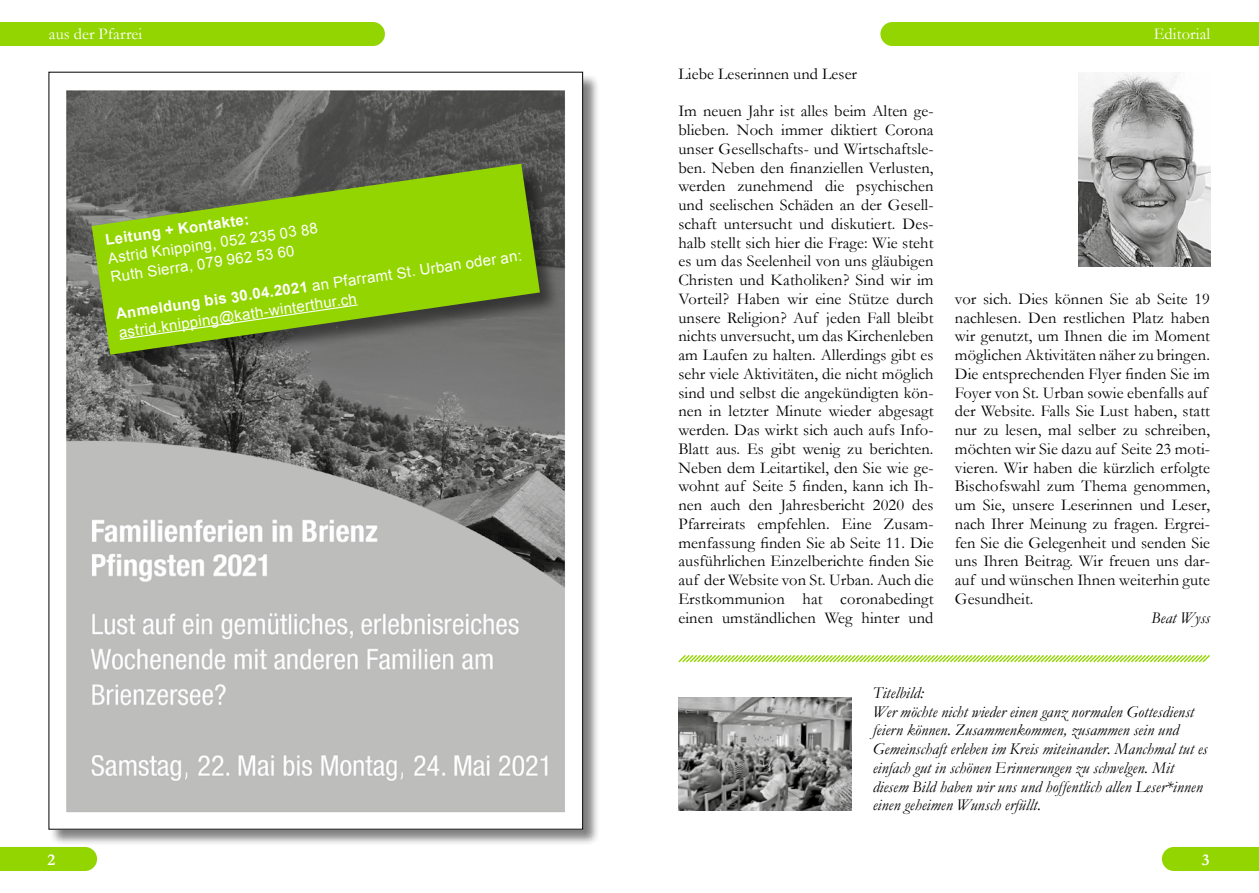
<style>
.page{position:relative;width:1259px;height:893px;background:#fff}
.page>*{position:absolute;margin:0;border:0;box-sizing:border-box;transform-origin:0 0}
.t1{font:16.5px/18.8px "Garamond";letter-spacing:.005em;color:#000;text-align:justify}
.t2{font:italic 16.5px/18.8px "Garamond";letter-spacing:.005em;color:#000}
.t3{font:16.5px "Garamond";letter-spacing:.005em;color:#fff}
.t4{font:700 16.5px "Garamond";color:#fff}
.t5{font:15px/18.8px "Arial";color:#fff}
.t6{font:700 15px "Arial";color:#fff}
.s1{font-weight:700}
</style>
<div class="page">
<div style="left:0;top:847px;width:97px;height:24px;background:#93d500"></div>
<div style="left:1162px;top:847px;width:97px;height:24px;background:#93d500"></div>
<div style="left:0;top:22px;width:385px;height:24px;background:#93d500"></div>
<svg style="left:678px;top:655px;width:532px;height:8px"></svg>
<div style="left:880px;top:22px;width:379px;height:24px;background:#93d500"></div>
<img style="left:678px;top:697px;width:173px;height:113px">
<img style="left:1078px;top:72px;width:132px;height:194px">
<div style="left:49px;top:73px;width:551px;height:774px;background:#000;opacity:.5"></div>
<img style="left:51px;top:74px;width:530px;height:753px">
<div style="left:92px;top:164px;width:469px;height:212px;background:#000;opacity:.5"></div>
<svg style="left:92px;top:164px;width:448px;height:191px;background:#80aa21"></svg>
<svg style="left:119px;top:304px;width:240px;height:37px;background:#87ba15"></svg>
<p class="t3" style="left:49px;top:24px;width:95px">aus der Pfarrei</p>
<p class="t6" style="left:104px;top:230px;width:146px;rotate:-8deg">Leitung + Kontakte:</p>
<p class="t5" style="left:107px;top:249px;width:213px;rotate:-8deg">Astrid Knipping, 052 235 03 88<br>Ruth Sierra, 079 962 53 60</p>
<p class="t5" style="left:115px;top:303px;width:411px;line-height:19.5px;rotate:-8deg"><span class="s1">Anmeldung bis 30.04.2021</span> an Pfarramt St. Urban oder an: astrid.knipping@kath-winterthur.ch</p>
<p class="t1" style="left:678px;top:64px;width:180px">Liebe Leserinnen und Leser</p>
<p class="t1" style="left:678px;top:102px;width:257px">Im neuen Jahr ist alles beim Alten ge&shy;blieben. Noch immer diktiert Corona unser Gesellschafts- und Wirtschaftsle&shy;ben. Neben den finanziellen Verlusten, werden zunehmend die psychischen und seelischen Schäden an der Gesell&shy;schaft untersucht und diskutiert. Des&shy;halb stellt sich hier die Frage: Wie steht es um das Seelenheil von uns gläubigen Christen und Katholiken? Sind wir im Vorteil? Haben wir eine Stütze durch unsere Religion? Auf jeden Fall bleibt nichts unversucht, um das Kirchenleben am Laufen zu halten. Allerdings gibt es sehr viele Aktivitäten, die nicht möglich sind und selbst die angekündigten kön&shy;nen in letzter Minute wieder abgesagt werden. Das wirkt sich auch aufs Info-Blatt aus. Es gibt wenig zu berichten.<br>Neben dem Leitartikel, den Sie wie ge&shy;wohnt auf Seite 5 finden, kann ich Ih&shy;nen auch den Jahresbericht 2020 des Pfarreirats empfehlen. Eine Zusam&shy;menfassung finden Sie ab Seite 11. Die ausführlichen Einzelberichte finden Sie auf der Website von St. Urban. Auch die Erstkommunion hat coronabedingt einen umständlichen Weg hinter und</p>
<p class="t3" style="left:1153px;top:24px;width:58px">Editorial</p>
<p class="t1" style="left:955px;top:289px;width:257px;text-align:left">vor sich. Dies können Sie ab Seite 19 nachlesen. Den restlichen Platz haben wir genutzt, um Ihnen die im Moment möglichen Aktivitäten näher zu bringen.<br>Die entsprechenden Flyer finden Sie im Foyer von St. Urban sowie ebenfalls auf der Website. Falls Sie Lust haben, statt nur zu lesen, mal selber zu schreiben, möchten wir Sie dazu auf Seite 23 moti&shy;vieren. Wir haben die kürzlich erfolgte Bischofswahl zum Thema genommen, um Sie, unsere Leserinnen und Leser, nach Ihrer Meinung zu fragen. Ergrei&shy;fen Sie die Gelegenheit und senden Sie uns Ihren Beitrag. Wir freuen uns dar&shy;auf und wünschen Ihnen weiterhin gute Gesundheit.</p>
<p class="t2" style="left:1151px;top:608px;width:60px">Beat Wyss</p>
<p class="t2" style="left:872px;top:683px;width:336px">Titelbild:<br>Wer möchte nicht wieder einen ganz normalen Gottesdienst feiern können. Zusammenkommen, zusammen sein und Gemeinschaft erleben im Kreis miteinander. Manchmal tut es einfach gut in schönen Erinnerungen zu schwelgen. Mit diesem Bild haben wir uns und hoffentlich allen Leser*innen einen geheimen Wunsch erfüllt.</p>
<p class="t4" style="left:48px;top:850px;width:9px">2</p>
<p class="t4" style="left:1201px;top:850px;width:9px">3</p>
</div>
